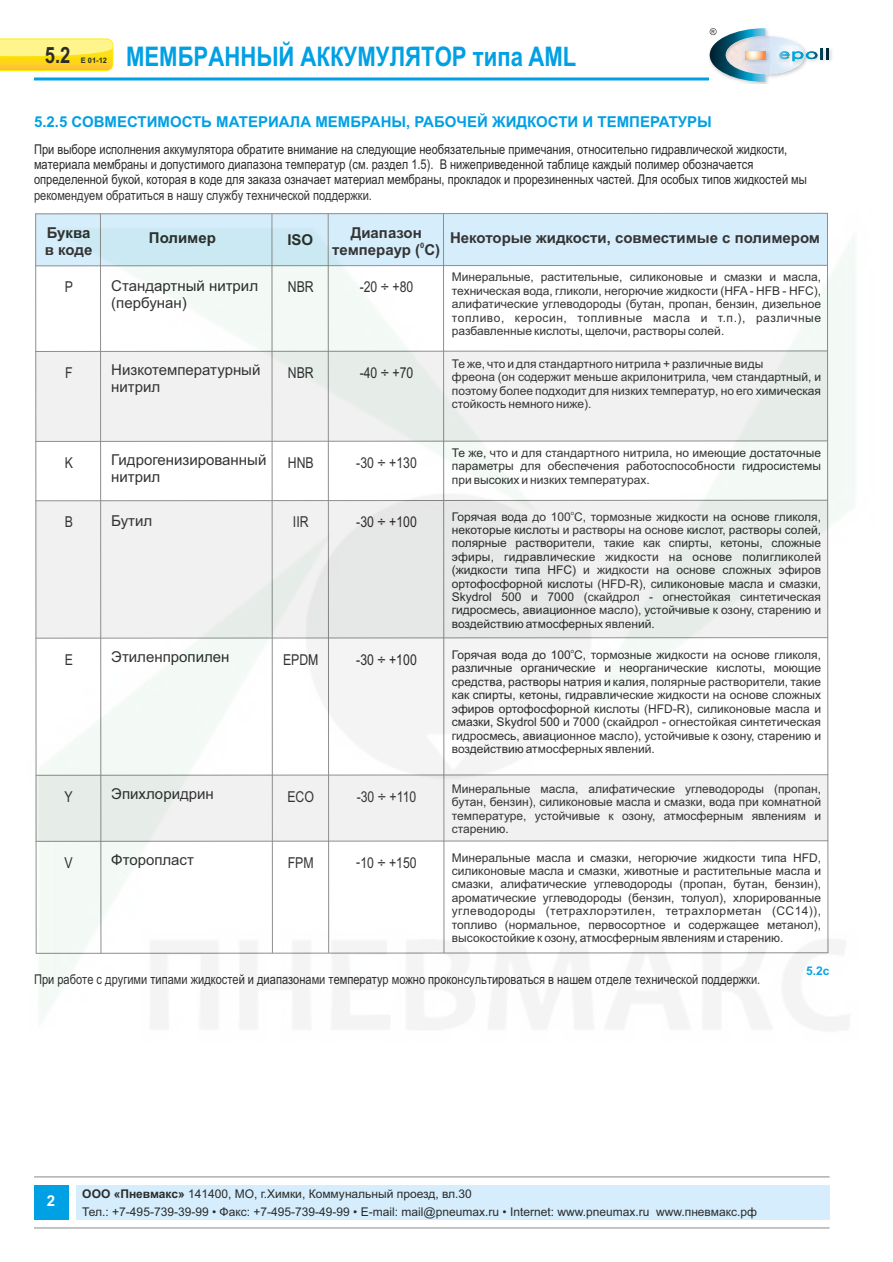
<style>
.page{position:relative;width:893px;height:1262px;background:#fff}
.page>*{position:absolute;margin:0;border:0;box-sizing:border-box;transform-origin:0 0}
.t1{font:700 27px "Arial Narrow";color:#00a0e4}
.t2{font:700 22.5px "Arial Narrow";color:#2b2b2a}
.t3{font:15px/16.8px "Arial";color:#2b2b2a}
.t4{font:15px "Arial Narrow";color:#2b2b2a}
.t5{font:700 15px/16.8px "Arial";color:#2b2b2a}
.t6{font:700 15px "Arial";color:#00a0e4}
.t7{font:700 15px "Arial";color:#fff}
.t8{font:13.5px/15.3px "Arial Narrow";color:#2b2b2a}
.t9{font:12px/13.4px "Arial";color:#2b2b2a;text-align:justify}
.t10{font:700 12px "Arial";color:#00a0e4}
.t11{font:700 7.5px "Arial";color:#2b2b2a}
.t12{font:6px "Arial";color:#2b2b2a}
.s1{font-weight:700}
</style>
<div class="page">
<img style="left:743px;top:82px;width:25px;height:2px">
<img style="left:828px;top:48px;width:4px;height:13px">
<svg style="left:709px;top:28px;width:119px;height:54px"></svg>
<div style="left:77px;top:1185px;width:752px;height:34px;background:#d5edfc"></div>
<svg style="left:0;top:38px;width:113px;height:33px;background:#fee453"></svg>
<hr style="left:34px;top:77px;width:675px;height:3px;background:#00a0e4">
<hr style="left:34px;top:1176px;width:795px;height:1px;background:#898989">
<hr style="left:34px;top:1227px;width:795px;height:1px;background:#898989">
<div style="left:34px;top:1185px;width:34px;height:34px;background:#00a0e4"></div>
<img style="left:35px;top:212px;width:820px;height:818px">
<h2 class="t2" style="left:45px;top:47px;width:27px">5.2</h2>
<p class="t11" style="left:81px;top:58px;width:28px">E 01-12</p>
<h1 class="t1" style="left:126px;top:46px;width:452px">МЕМБРАННЫЙ АККУМУЛЯТОР типа AML</h1>
<p class="t6" style="left:34px;top:116px;width:679px">5.2.5 СОВМЕСТИМОСТЬ МАТЕРИАЛА МЕМБРАНЫ, РАБОЧЕЙ ЖИДКОСТИ И ТЕМПЕРАТУРЫ</p>
<p class="t8" style="left:34px;top:143px;width:774px">При выборе исполнения аккумулятора обратите внимание на следующие необязательные примечания, относительно гидравлической жидкости, материала мембраны и допустимого диапазона температур (см. раздел 1.5). В нижеприведенной таблице каждый полимер обозначается определенной букой, которая в коде для заказа означает материал мембраны, прокладок и прорезиненных частей. Для особых типов жидкостей мы рекомендуем обратиться в нашу службу технической поддержки.</p>
<p class="t5" style="left:45px;top:226px;width:49px">Буква в коде</p>
<p class="t5" style="left:149px;top:231px;width:68px">Полимер</p>
<p class="t5" style="left:287px;top:232px;width:27px">ISO</p>
<p class="t5" style="left:350px;top:226px;width:73px">Диапазон</p>
<p class="t11" style="left:420px;top:242px;width:6px">0</p>
<p class="t5" style="left:332px;top:243px;width:109px">темпераур ( С)</p>
<p class="t3" style="left:111px;top:279px;width:148px">Стандартный нитрил (пербунан)</p>
<p class="t4" style="left:65px;top:281px;width:10px">P</p>
<p class="t4" style="left:288px;top:281px;width:27px">NBR</p>
<p class="t4" style="left:360px;top:281px;width:55px">-20 ÷ +80</p>
<p class="t3" style="left:111px;top:363px;width:151px">Низкотемпературный нитрил</p>
<p class="t4" style="left:65px;top:367px;width:9px">F</p>
<p class="t4" style="left:288px;top:367px;width:27px">NBR</p>
<p class="t4" style="left:360px;top:367px;width:55px">-40 ÷ +70</p>
<p class="t3" style="left:111px;top:453px;width:157px">Гидрогенизированный нитрил</p>
<p class="t3" style="left:111px;top:513px;width:43px">Бутил</p>
<p class="t4" style="left:65px;top:457px;width:10px">K</p>
<p class="t4" style="left:288px;top:457px;width:27px">HNB</p>
<p class="t4" style="left:356px;top:457px;width:62px">-30 ÷ +130</p>
<p class="t4" style="left:65px;top:516px;width:10px">B</p>
<p class="t4" style="left:293px;top:516px;width:17px">IIR</p>
<p class="t4" style="left:356px;top:516px;width:62px">-30 ÷ +100</p>
<p class="t3" style="left:111px;top:649px;width:120px">Этиленпропилен</p>
<p class="t4" style="left:65px;top:653px;width:10px">E</p>
<p class="t4" style="left:283px;top:653px;width:37px">EPDM</p>
<p class="t4" style="left:356px;top:653px;width:62px">-30 ÷ +100</p>
<p class="t3" style="left:111px;top:787px;width:104px">Эпихлоридрин</p>
<p class="t4" style="left:65px;top:790px;width:10px">Y</p>
<p class="t4" style="left:287px;top:790px;width:28px">ECO</p>
<p class="t4" style="left:356px;top:790px;width:61px">-30 ÷ +110</p>
<p class="t3" style="left:111px;top:853px;width:84px">Фторопласт</p>
<p class="t4" style="left:65px;top:856px;width:10px">V</p>
<p class="t4" style="left:288px;top:856px;width:27px">FPM</p>
<p class="t4" style="left:356px;top:856px;width:62px">-10 ÷ +150</p>
<p class="t5" style="left:450px;top:231px;width:371px">Некоторые жидкости, совместимые с полимером</p>
<p class="t9" style="left:452px;top:272px;width:371px">Минеральные, растительные, силиконовые и смазки и масла, техническая вода, гликоли, негорючие жидкости (HFA - HFB - HFC), алифатические углеводороды (бутан, пропан, бензин, дизельное топливо, керосин, топливные масла и т.п.), различные разбавленные кислоты, щелочи, растворы солей.</p>
<p class="t9" style="left:452px;top:358px;width:371px;text-align:left">Те же, что и для стандартного нитрила + различные виды<br>фреона (он содержит меньше акрилонитрила, чем стандартный, и поэтому более подходит для низких температур, но его химическая стойкость немного ниже).</p>
<p class="t9" style="left:452px;top:447px;width:371px">Те же, что и для стандартного нитрила, но имеющие достаточные параметры для обеспечения работоспособности гидросистемы при высоких и низких температурах.</p>
<p class="t12" style="left:570px;top:510px;width:5px">о</p>
<p class="t9" style="left:452px;top:511px;width:371px">Горячая вода до 100 С, тормозные жидкости на основе гликоля, некоторые кислоты и растворы на основе кислот, растворы солей, полярные растворители, такие как спирты, кетоны, сложные эфиры, гидравлические жидкости на основе полигликолей (жидкости типа HFC) и жидкости на основе сложных эфиров ортофосфорной кислоты (HFD-R), силиконовые масла и смазки, Skydrol 500 и 7000 (скайдрол - огнестойкая синтетическая гидросмесь, авиационное масло), устойчивые к озону, старению и воздействию атмосферных явлений.</p>
<p class="t12" style="left:570px;top:648px;width:5px">о</p>
<p class="t9" style="left:452px;top:649px;width:371px">Горячая вода до 100 С, тормозные жидкости на основе гликоля, различные органические и неорганические кислоты, моющие средства, растворы натрия и калия, полярные растворители, такие как спирты, кетоны, гидравлические жидкости на основе сложных эфиров ортофосфорной кислоты (HFD-R), силиконовые масла и смазки, Skydrol 500 и 7000 (скайдрол - огнестойкая синтетическая гидросмесь, авиационное масло), устойчивые к озону, старению и воздействию атмосферных явлений.</p>
<p class="t9" style="left:452px;top:783px;width:371px">Минеральные масла, алифатические углеводороды (пропан, бутан, бензин), силиконовые масла и смазки, вода при комнатной температуре, устойчивые к озону, атмосферным явлениям и старению.</p>
<p class="t9" style="left:452px;top:851px;width:371px">Минеральные масла и смазки, негорючие жидкости типа HFD, силиконовые масла и смазки, животные и растительные масла и смазки, алифатические углеводороды (пропан, бутан, бензин), ароматические углеводороды (бензин, толуол), хлорированные углеводороды (тетрахлорэтилен, тетрахлорметан (CC14)), топливо (нормальное, первосортное и содержащее метанол), высокостойкие к озону, атмосферным явлениям и старению.</p>
<p class="t8" style="left:34px;top:972px;width:727px">При работе с другими типами жидкостей и диапазонами температур можно проконсультироваться в нашем отделе технической поддержки.</p>
<p class="t10" style="left:806px;top:966px;width:25px">5.2c</p>
<p class="t7" style="left:47px;top:1195px;width:10px">2</p>
<p class="t9" style="left:82px;top:1185px;width:676px;line-height:18px"><span class="s1">ООО «Пневмакс»</span> 141400, МО, г.Химки, Коммунальный проезд, вл.30<br>Тел.: +7-495-739-39-99 • Факс: +7-495-739-49-99 • E-mail: mail pneumax.ru • Internet: www.pneumax.ru www.пневмакс.рф</p>
<p class="t9" style="left:423px;top:1206px;width:14px">@</p>
</div>
